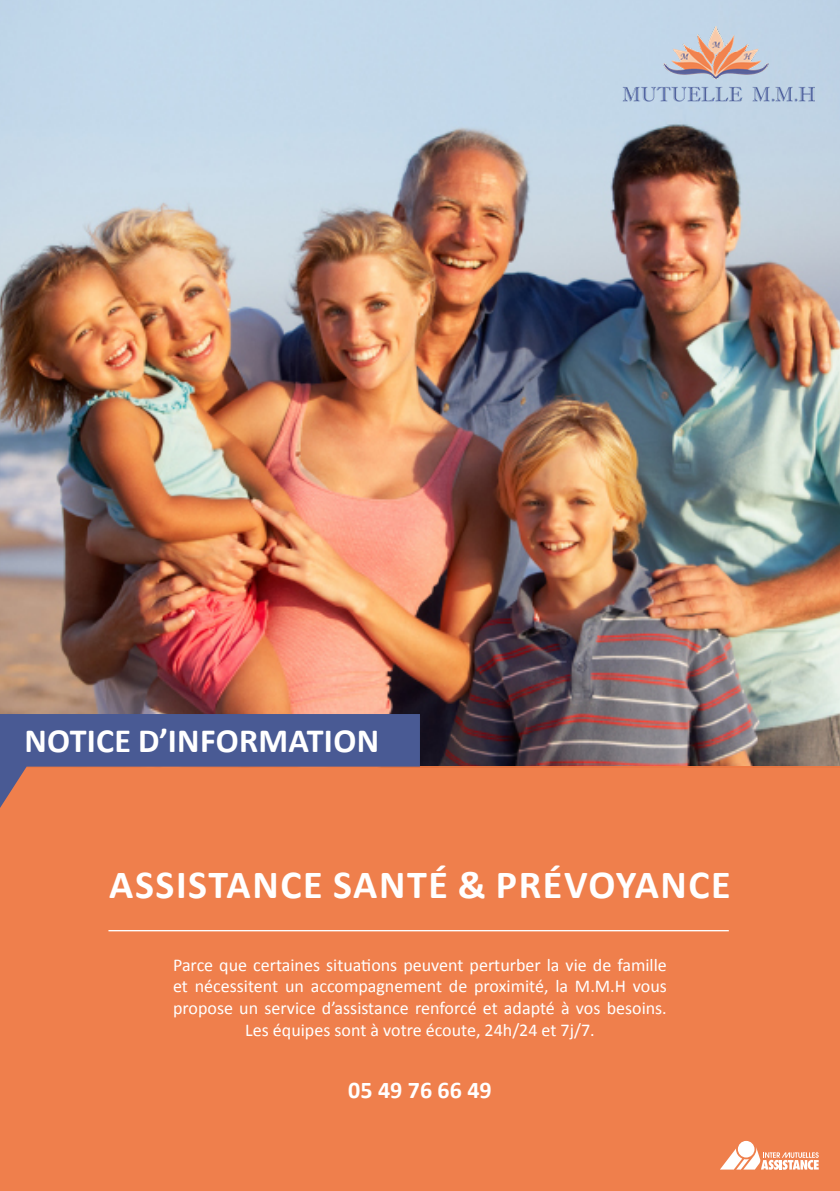
<style>
.page{position:relative;width:840px;height:1191px;background:#fff}
.page>*{position:absolute;margin:0;border:0;box-sizing:border-box;transform-origin:0 0}
.t1{font:700 40px "Calibri";letter-spacing:.04em;color:#fff}
.t2{font:700 34px "Calibri";letter-spacing:.01em;color:#fff}
.t3{font:700 24px "Calibri";color:#fff}
.t4{font:18px/21.6px "Calibri";color:#fff;text-align:center}
</style>
<div class="page">
<img style="left:0;top:0;width:839px;height:766px">
<div style="left:0;top:766px;width:839px;height:425px;background:#ef7f4c"></div>
<svg style="left:0;top:714px;width:419px;height:94px;fill:#495a94"></svg>
<svg style="left:737px;top:1140px;width:17px;height:17px"></svg>
<svg style="left:720px;top:1146px;width:98px;height:23px"></svg>
<img style="left:622px;top:26px;width:192px;height:79px">
<hr style="left:108px;top:930px;width:620px;height:1px;background:#fff">
<h2 class="t2" style="left:24px;top:718px;width:356px">NOTICE D’INFORMATION</h2>
<h1 class="t1" style="left:109px;top:859px;width:622px">ASSISTANCE SANTÉ &amp; PRÉVOYANCE</h1>
<p class="t4" style="left:173px;top:954px;width:495px">Parce que certaines situations peuvent perturber la vie de famille et nécessitent un accompagnement de proximité, la M.M.H vous propose un service d’assistance renforcé et adapté à vos besoins.<br>Les équipes sont à votre écoute, 24h/24 et 7j/7.</p>
<h3 class="t3" style="left:348px;top:1074px;width:145px">05 49 76 66 49</h3>
</div>
